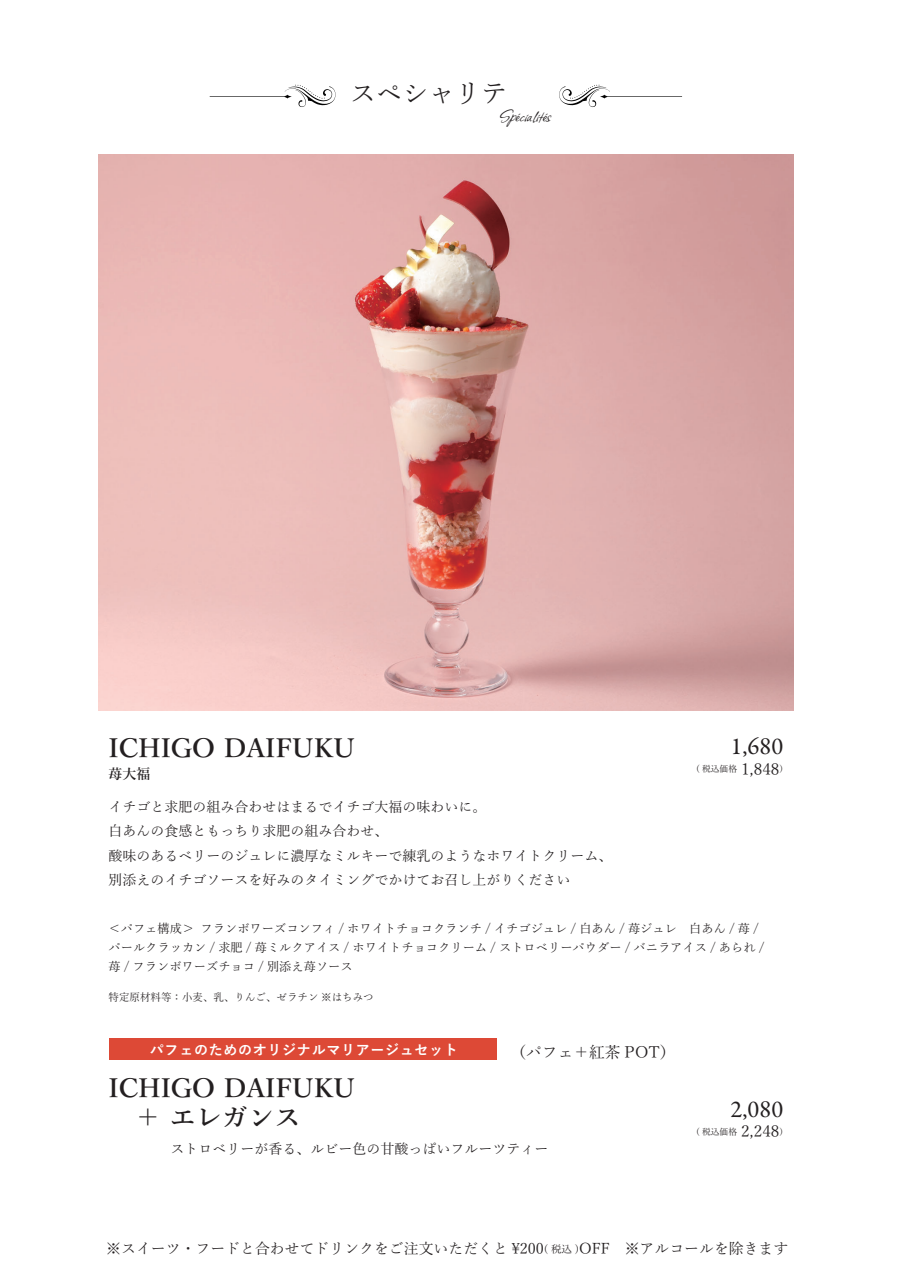
<style>
.page{position:relative;width:905px;height:1280px;background:#fff}
.page>*{position:absolute;margin:0;border:0;box-sizing:border-box;transform-origin:0 0}
.t1{font:600 26.25px/29.8px "Yu Mincho";color:#231f20}
.t2{font:26.25px "Yu Mincho";color:#231f20}
.t3{font:24.5px "Garamond Premr Pro";color:#231f20}
.t4{font:21px "Allison";color:#231f20}
.t5{font:15.75px "Yu Mincho";color:#231f20}
.t6{font:14.88px "Yu Mincho";color:#231f20}
.t7{font:14px/24.5px "Yu Mincho";color:#231f20}
.t8{font:700 14px "Yu Gothic";letter-spacing:.05em;color:#fff}
.t9{font:600 14px "Yu Mincho";color:#231f20}
.t10{font:12.25px/19.2px "Yu Mincho";color:#231f20}
.t11{font:10.5px "Yu Mincho";color:#231f20}
.t12{font:8.75px "Yu Mincho";color:#231f20}
.s1{font-size:15.75px}
.s2{font-size:10.5px}
</style>
<div class="page">
<div style="left:108px;top:1039px;width:388px;height:21px;background:#dd4936"></div>
<img style="left:99px;top:155px;width:694px;height:555px">
<svg style="left:210px;top:85px;width:126px;height:22px"></svg>
<svg style="left:559px;top:85px;width:123px;height:22px"></svg>
<h1 class="t2" style="left:350px;top:80px;width:159px">スペシャリテ</h1>
<h3 class="t4" style="left:500px;top:102px;width:53px">Spécialités</h3>
<h1 class="t1" style="left:108px;top:734px;width:248px">ICHIGO DAIFUKU</h1>
<p class="t9" style="left:108px;top:766px;width:44px">苺⼤福</p>
<p class="t7" style="left:108px;top:795px;width:505px">イチゴと求肥の組み合わせはまるでイチゴ⼤福の味わいに。<br>⽩あんの⾷感ともっちり求肥の組み合わせ、<br>酸味のあるベリーのジュレに濃厚なミルキーで練乳のようなホワイトクリーム、別添えのイチゴソースを好みのタイミングでかけてお召し上がりください</p>
<h2 class="t3" style="left:730px;top:738px;width:54px">1,680</h2>
<p class="t12" style="left:696px;top:764px;width:89px">( 税込価格 <span class="s1">1,848</span>)</p>
<p class="t10" style="left:108px;top:919px;width:657px">＜パフェ構成＞ フランボワーズコンフィ / ホワイトチョコクランチ / イチゴジュレ / ⽩あん / 苺ジュレ ⽩あん /苺/パールクラッカン / 求肥 / 苺ミルクアイス / ホワイトチョコクリーム / ストロベリーパウダー / バニラアイス / あられ /苺 / フランボワーズチョコ / 別添え苺ソース</p>
<p class="t11" style="left:108px;top:992px;width:267px">特定原材料等：⼩⻨、乳、りんご、ゼラチン ※はちみつ</p>
<p class="t8" style="left:150px;top:1042px;width:309px">パフェのためのオリジナルマリアージュセット</p>
<h1 class="t1" style="left:135px;top:1074px;width:222px;text-indent:-26px">ICHIGO DAIFUKU＋ エレガンス</h1>
<p class="t5" style="left:510px;top:1044px;width:167px">（パフェ＋紅茶 POT）</p>
<p class="t7" style="left:170px;top:1137px;width:379px">ストロベリーが⾹る、ルビー⾊の⽢酸っぱいフルーツティー</p>
<h2 class="t3" style="left:730px;top:1100px;width:54px">2,080</h2>
<p class="t12" style="left:696px;top:1127px;width:89px">( 税込価格 <span class="s1">2,248</span>)</p>
<p class="t6" style="left:106px;top:1241px;width:683px">※スイーツ・フードと合わせてドリンクをご注⽂いただくと \200<span class="s2">( 税込 )</span>OFF ※アルコールを除きます</p>
</div>
